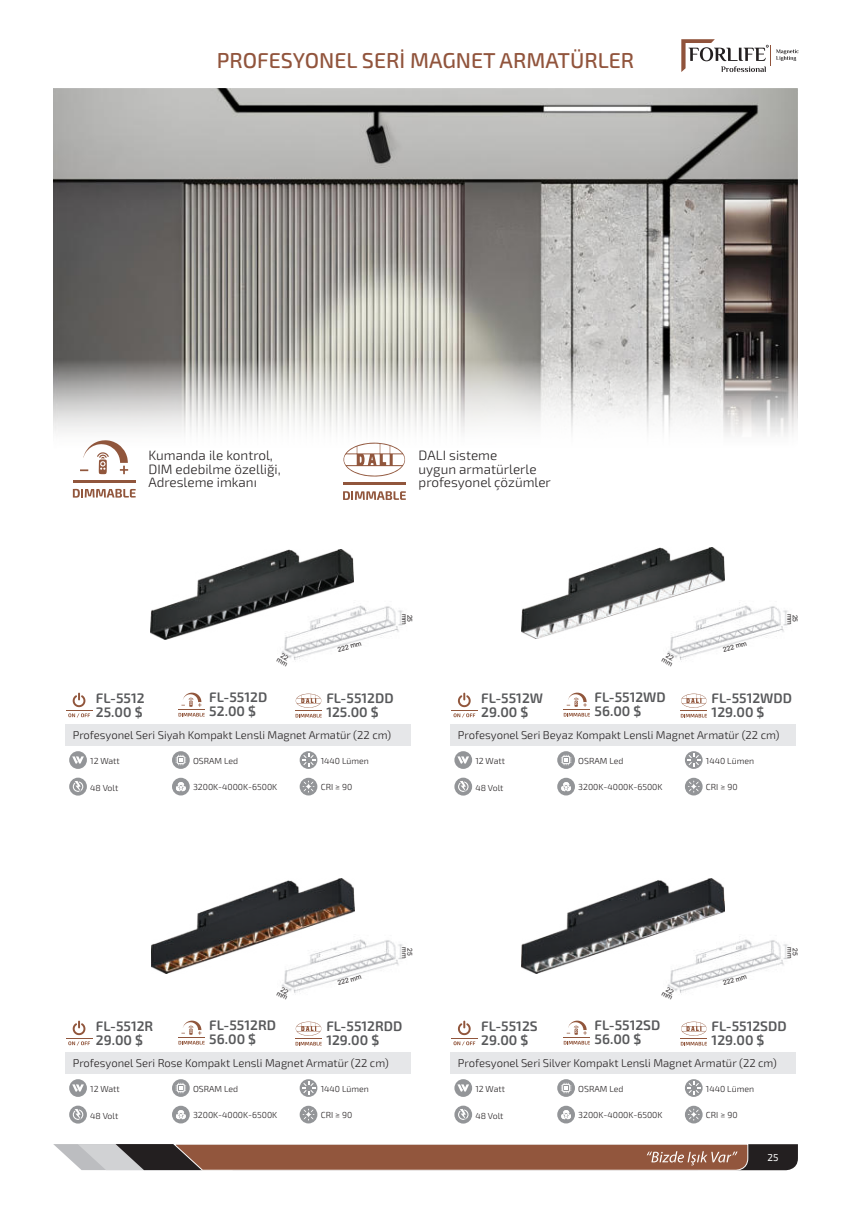
<style>
.page{position:relative;width:851px;height:1205px;background:#fff}
.page>*{position:absolute;margin:0;border:0;box-sizing:border-box;transform-origin:0 0}
.t1{font:500 21.5px "Exo 2";color:#91543c}
.t2{font:600 13.75px/13.9px "Exo 2";color:#57585a}
.t3{font:300 13.5px/13.5px "Exo 2";color:#231f20}
.t4{font:300 11.25px "Exo 2";color:#231f20}
.t5{font:10px "Exo 2";color:#fff}
.t6{font:300 8.75px "Exo 2";color:#231f20}
.t7{font:6.75px/5.4px "Arial";color:#231f20}
</style>
<div class="page">
<svg style="left:53px;top:1144px;width:744px;height:27px;background:#906756"></svg>
<svg style="left:681px;top:39px;width:117px;height:33px"></svg>
<svg style="left:80px;top:455px;width:48px;height:19px"></svg>
<svg style="left:73px;top:489px;width:63px;height:9px"></svg>
<hr style="left:73px;top:480px;width:62px;height:3px;background:#91563c">
<svg style="left:343px;top:455px;width:62px;height:22px"></svg>
<svg style="left:343px;top:491px;width:63px;height:9px"></svg>
<hr style="left:343px;top:483px;width:62px;height:2px;background:#91563c">
<svg style="left:66px;top:692px;width:26px;height:25px"></svg>
<svg style="left:178px;top:692px;width:27px;height:24px"></svg>
<svg style="left:295px;top:693px;width:27px;height:24px"></svg>
<div style="left:66px;top:724px;width:345px;height:22px;background:#e6e7e9"></div>
<div style="left:69px;top:751px;width:18px;height:18px;background:#939598;border-radius:50%"></div>
<svg style="left:72px;top:756px;width:12px;height:8px"></svg>
<div style="left:172px;top:751px;width:18px;height:18px;background:#939598;border-radius:50%"></div>
<svg style="left:175px;top:755px;width:11px;height:10px"></svg>
<svg style="left:299px;top:751px;width:18px;height:18px"></svg>
<svg style="left:301px;top:753px;width:14px;height:14px"></svg>
<div style="left:69px;top:777px;width:18px;height:18px;background:#939598;border-radius:50%"></div>
<svg style="left:73px;top:781px;width:10px;height:11px"></svg>
<div style="left:172px;top:778px;width:18px;height:17px;background:#939598;border-radius:50%"></div>
<svg style="left:176px;top:782px;width:10px;height:9px"></svg>
<svg style="left:299px;top:778px;width:18px;height:17px"></svg>
<svg style="left:302px;top:780px;width:12px;height:12px"></svg>
<svg style="left:451px;top:692px;width:26px;height:25px"></svg>
<svg style="left:563px;top:692px;width:26px;height:24px"></svg>
<svg style="left:680px;top:693px;width:26px;height:24px"></svg>
<div style="left:451px;top:724px;width:344px;height:22px;background:#e6e7e9"></div>
<div style="left:454px;top:751px;width:18px;height:18px;background:#939598;border-radius:50%"></div>
<svg style="left:457px;top:756px;width:12px;height:8px"></svg>
<svg style="left:557px;top:751px;width:18px;height:18px"></svg>
<svg style="left:560px;top:755px;width:11px;height:10px"></svg>
<svg style="left:684px;top:751px;width:18px;height:18px"></svg>
<svg style="left:686px;top:753px;width:14px;height:14px"></svg>
<div style="left:454px;top:777px;width:18px;height:18px;background:#939598;border-radius:50%"></div>
<svg style="left:458px;top:781px;width:10px;height:11px"></svg>
<div style="left:557px;top:778px;width:18px;height:17px;background:#939598;border-radius:50%"></div>
<svg style="left:561px;top:782px;width:10px;height:9px"></svg>
<svg style="left:684px;top:778px;width:18px;height:17px"></svg>
<svg style="left:687px;top:780px;width:12px;height:12px"></svg>
<img style="left:667px;top:605px;width:121px;height:55px">
<img style="left:667px;top:939px;width:121px;height:54px">
<img style="left:281px;top:939px;width:122px;height:54px">
<img style="left:281px;top:605px;width:122px;height:55px">
<img style="left:151px;top:549px;width:202px;height:90px">
<img style="left:151px;top:878px;width:203px;height:96px">
<img style="left:521px;top:547px;width:203px;height:91px">
<img style="left:521px;top:878px;width:203px;height:95px">
<img style="left:53px;top:89px;width:744px;height:366px">
<svg style="left:66px;top:1020px;width:26px;height:25px"></svg>
<svg style="left:178px;top:1020px;width:27px;height:24px"></svg>
<svg style="left:295px;top:1021px;width:27px;height:24px"></svg>
<div style="left:66px;top:1052px;width:345px;height:22px;background:#e6e7e9"></div>
<div style="left:69px;top:1079px;width:18px;height:18px;background:#939598;border-radius:50%"></div>
<svg style="left:72px;top:1084px;width:12px;height:8px"></svg>
<div style="left:172px;top:1079px;width:18px;height:18px;background:#939598;border-radius:50%"></div>
<svg style="left:175px;top:1083px;width:11px;height:10px"></svg>
<svg style="left:299px;top:1079px;width:18px;height:18px"></svg>
<svg style="left:301px;top:1081px;width:14px;height:14px"></svg>
<div style="left:69px;top:1105px;width:18px;height:18px;background:#939598;border-radius:50%"></div>
<svg style="left:73px;top:1109px;width:10px;height:11px"></svg>
<div style="left:172px;top:1106px;width:18px;height:17px;background:#939598;border-radius:50%"></div>
<svg style="left:176px;top:1110px;width:10px;height:9px"></svg>
<svg style="left:299px;top:1106px;width:18px;height:17px"></svg>
<svg style="left:302px;top:1108px;width:12px;height:12px"></svg>
<svg style="left:451px;top:1020px;width:26px;height:25px"></svg>
<svg style="left:563px;top:1020px;width:26px;height:24px"></svg>
<svg style="left:680px;top:1021px;width:26px;height:24px"></svg>
<div style="left:451px;top:1052px;width:344px;height:22px;background:#e6e7e9"></div>
<div style="left:454px;top:1079px;width:18px;height:18px;background:#939598;border-radius:50%"></div>
<svg style="left:457px;top:1084px;width:12px;height:8px"></svg>
<svg style="left:557px;top:1079px;width:18px;height:18px"></svg>
<svg style="left:560px;top:1083px;width:11px;height:10px"></svg>
<svg style="left:684px;top:1079px;width:18px;height:18px"></svg>
<svg style="left:686px;top:1081px;width:14px;height:14px"></svg>
<div style="left:454px;top:1105px;width:18px;height:18px;background:#939598;border-radius:50%"></div>
<svg style="left:458px;top:1109px;width:10px;height:11px"></svg>
<div style="left:557px;top:1106px;width:18px;height:17px;background:#939598;border-radius:50%"></div>
<svg style="left:561px;top:1110px;width:10px;height:9px"></svg>
<svg style="left:684px;top:1106px;width:18px;height:17px"></svg>
<svg style="left:687px;top:1108px;width:12px;height:12px"></svg>
<h1 class="t1" style="left:217px;top:49px;width:419px">PROFESYONEL SERİ MAGNET ARMATÜRLER</h1>
<p class="t3" style="left:148px;top:449px;width:134px">Kumanda ile kontrol,<br>DIM edebilme özelliği,<br>Adresleme imkanı</p>
<p class="t3" style="left:418px;top:449px;width:134px">DALI sisteme<br>uygun armatürlerle profesyonel çözümler</p>
<p class="t7" style="left:412px;top:614px;width:13px;rotate:90deg">25 mm</p>
<p class="t7" style="left:797px;top:614px;width:13px;rotate:90deg">25 mm</p>
<p class="t7" style="left:281px;top:652px;width:13px;rotate:28deg">22 mm</p>
<p class="t7" style="left:337px;top:647px;width:26px;rotate:-16deg">222 mm</p>
<p class="t7" style="left:666px;top:652px;width:13px;rotate:28deg">22 mm</p>
<p class="t7" style="left:722px;top:647px;width:26px;rotate:-16deg">222 mm</p>
<p class="t2" style="left:96px;top:692px;width:50px">FL-5512<br>25.00 $</p>
<p class="t2" style="left:209px;top:691px;width:59px">FL-5512D<br>52.00 $</p>
<p class="t2" style="left:326px;top:692px;width:69px">FL-5512DD<br>125.00 $</p>
<p class="t4" style="left:73px;top:729px;width:320px">Profesyonel Seri Siyah Kompakt Lensli Magnet Armatür (22 cm)</p>
<p class="t6" style="left:90px;top:756px;width:31px">12 Watt</p>
<p class="t6" style="left:193px;top:756px;width:47px">OSRAM Led</p>
<p class="t6" style="left:321px;top:756px;width:50px">1440 Lümen</p>
<p class="t6" style="left:90px;top:783px;width:30px">48 Volt</p>
<p class="t6" style="left:193px;top:783px;width:86px">3200K-4000K-6500K</p>
<p class="t6" style="left:321px;top:783px;width:33px">CRI ≥ 90</p>
<p class="t2" style="left:481px;top:692px;width:63px">FL-5512W<br>29.00 $</p>
<p class="t2" style="left:594px;top:691px;width:73px">FL-5512WD<br>56.00 $</p>
<p class="t2" style="left:711px;top:692px;width:82px">FL-5512WDD<br>129.00 $</p>
<p class="t4" style="left:458px;top:729px;width:323px">Profesyonel Seri Beyaz Kompakt Lensli Magnet Armatür (22 cm)</p>
<p class="t6" style="left:475px;top:756px;width:31px">12 Watt</p>
<p class="t6" style="left:578px;top:756px;width:47px">OSRAM Led</p>
<p class="t6" style="left:705px;top:756px;width:50px">1440 Lümen</p>
<p class="t6" style="left:475px;top:783px;width:30px">48 Volt</p>
<p class="t6" style="left:578px;top:783px;width:86px">3200K-4000K-6500K</p>
<p class="t6" style="left:705px;top:783px;width:33px">CRI ≥ 90</p>
<p class="t7" style="left:412px;top:947px;width:13px;rotate:90deg">25 mm</p>
<p class="t7" style="left:797px;top:947px;width:13px;rotate:90deg">25 mm</p>
<p class="t7" style="left:281px;top:986px;width:13px;rotate:28deg">22 mm</p>
<p class="t7" style="left:337px;top:980px;width:26px;rotate:-16deg">222 mm</p>
<p class="t7" style="left:666px;top:986px;width:13px;rotate:28deg">22 mm</p>
<p class="t7" style="left:722px;top:980px;width:26px;rotate:-16deg">222 mm</p>
<p class="t2" style="left:96px;top:1020px;width:59px">FL-5512R<br>29.00 $</p>
<p class="t2" style="left:209px;top:1019px;width:68px">FL-5512RD<br>56.00 $</p>
<p class="t2" style="left:326px;top:1020px;width:77px">FL-5512RDD<br>129.00 $</p>
<p class="t4" style="left:73px;top:1057px;width:317px">Profesyonel Seri Rose Kompakt Lensli Magnet Armatür (22 cm)</p>
<p class="t6" style="left:90px;top:1084px;width:31px">12 Watt</p>
<p class="t6" style="left:193px;top:1084px;width:47px">OSRAM Led</p>
<p class="t6" style="left:321px;top:1084px;width:50px">1440 Lümen</p>
<p class="t6" style="left:90px;top:1111px;width:30px">48 Volt</p>
<p class="t6" style="left:193px;top:1111px;width:86px">3200K-4000K-6500K</p>
<p class="t6" style="left:321px;top:1111px;width:33px">CRI ≥ 90</p>
<p class="t2" style="left:481px;top:1020px;width:58px">FL-5512S<br>29.00 $</p>
<p class="t2" style="left:594px;top:1019px;width:67px">FL-5512SD<br>56.00 $</p>
<p class="t2" style="left:711px;top:1020px;width:77px">FL-5512SDD<br>129.00 $</p>
<p class="t4" style="left:458px;top:1057px;width:320px">Profesyonel Seri Silver Kompakt Lensli Magnet Armatür (22 cm)</p>
<p class="t6" style="left:475px;top:1084px;width:31px">12 Watt</p>
<p class="t6" style="left:578px;top:1084px;width:47px">OSRAM Led</p>
<p class="t6" style="left:705px;top:1084px;width:50px">1440 Lümen</p>
<p class="t6" style="left:475px;top:1111px;width:30px">48 Volt</p>
<p class="t6" style="left:578px;top:1111px;width:86px">3200K-4000K-6500K</p>
<p class="t6" style="left:705px;top:1111px;width:33px">CRI ≥ 90</p>
<p class="t5" style="left:767px;top:1151px;width:12px">25</p>
</div>
